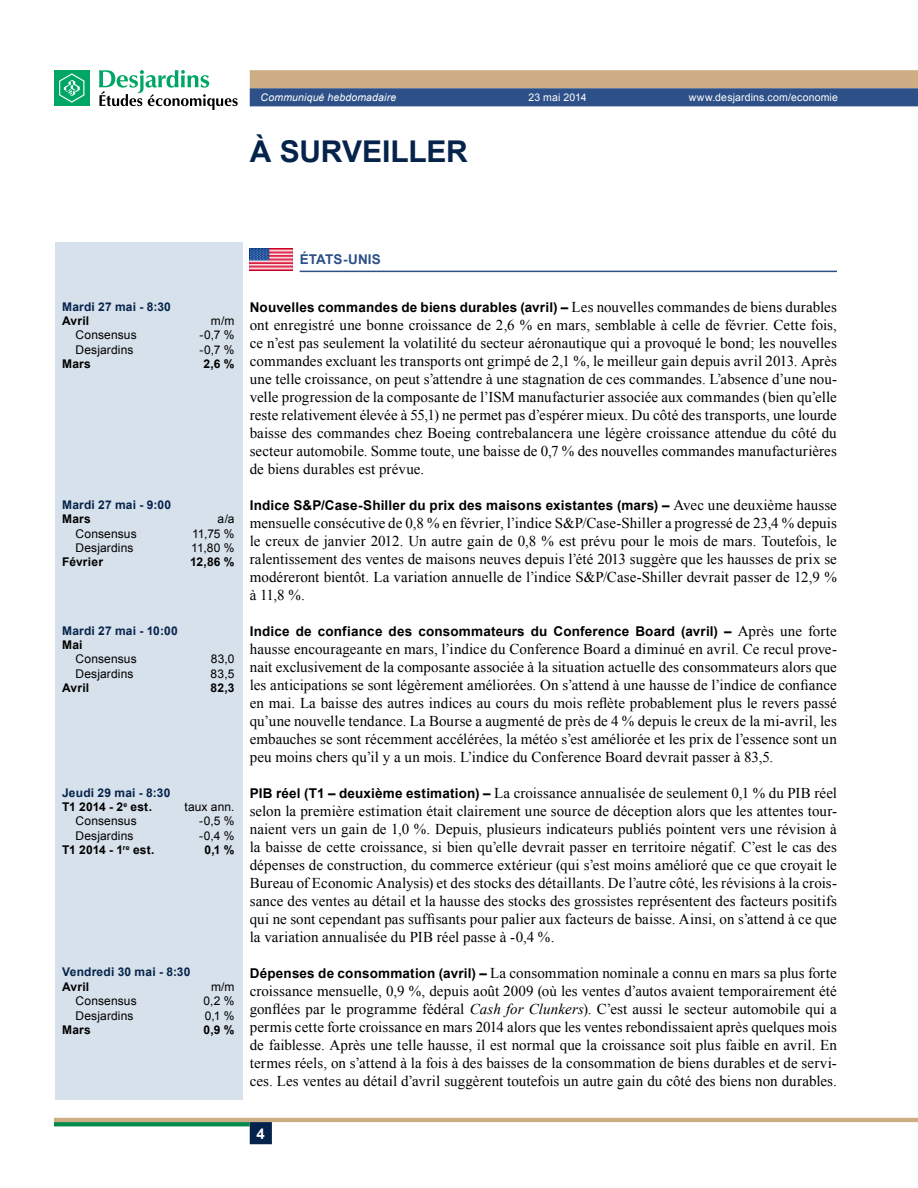
<style>
.page{position:relative;width:918px;height:1188px;background:#fff}
.page>*{position:absolute;margin:0;border:0;box-sizing:border-box;transform-origin:0 0}
.t1{font:700 30px "Arial";letter-spacing:-.005em;color:#05234b}
.t2{font:15px/18px "Times New Roman";letter-spacing:.005em;color:#000;text-align:justify}
.t3{font:700 15px "Arial";color:#fff}
.t4{font:700 13.5px "Arial";letter-spacing:.015em;color:#000}
.t5{font:700 13.5px "Arial";color:#2d5088}
.t6{font:12px "Arial";letter-spacing:.01em;color:#000}
.t7{font:700 12px/14.4px "Arial";letter-spacing:.015em;color:#05234b}
.t8{font:700 12px "Arial";letter-spacing:.015em;color:#000}
.t9{font:10.5px "Arial";letter-spacing:.015em;color:#fff}
.t10{font:italic 10.5px "Arial";letter-spacing:.015em;color:#fff}
.s1{color:#000}
.s2{font-family:"Times New Roman";font-weight:400;font-size:15px}
.s3{font-family:"Arial";font-weight:700;font-size:13.5px}
.s4{font-style:italic}
</style>
<div class="page">
<svg style="left:250px;top:70px;width:668px;height:36px;background:#7e8087"></svg>
<hr style="left:54px;top:1118px;width:864px;height:4px;background:#cdae84">
<svg style="left:54px;top:1122px;width:196px;height:4px"></svg>
<div style="left:250px;top:1122px;width:22px;height:22px;background:#05234b;border:2px solid #05234b"></div>
<div style="left:54px;top:70px;width:36px;height:36px;background:#00a664"></div>
<svg style="left:59px;top:73px;width:25px;height:30px"></svg>
<svg style="left:99px;top:70px;width:139px;height:40px"></svg>
<hr style="left:300px;top:271px;width:537px;height:1px;background:#2d5088">
<img style="left:250px;top:249px;width:43px;height:21px">
<div style="left:55px;top:242px;width:187px;height:858px;background:#d7e1eb"></div>
<p class="t10" style="left:261px;top:91px;width:137px">Communiqué hebdomadaire</p>
<p class="t9" style="left:528px;top:91px;width:60px">23 mai 2014</p>
<p class="t9" style="left:689px;top:91px;width:151px">www.desjardins.com/economie</p>
<h1 class="t1" style="left:250px;top:132px;width:220px">À surveiller</h1>
<p class="t7" style="left:62px;top:300px;width:110px">Mardi 27 mai - 8:30</p>
<p class="t8" style="left:62px;top:313px;width:29px">Avril</p>
<p class="t6" style="left:211px;top:313px;width:25px">m/m</p>
<p class="t6" style="left:76px;top:327px;width:63px">Consensus</p>
<p class="t6" style="left:199px;top:327px;width:37px">-0,7 %</p>
<p class="t6" style="left:76px;top:342px;width:59px">Desjardins</p>
<p class="t6" style="left:199px;top:342px;width:37px">-0,7 %</p>
<p class="t8" style="left:62px;top:356px;width:30px">Mars</p>
<p class="t8" style="left:203px;top:356px;width:33px">2,6 %</p>
<p class="t7" style="left:62px;top:498px;width:111px">Mardi 27 mai - 9:00</p>
<p class="t8" style="left:62px;top:511px;width:30px">Mars</p>
<p class="t6" style="left:218px;top:511px;width:18px">a/a</p>
<p class="t6" style="left:76px;top:526px;width:63px">Consensus</p>
<p class="t6" style="left:192px;top:526px;width:44px">11,75 %</p>
<p class="t6" style="left:76px;top:540px;width:59px">Desjardins</p>
<p class="t6" style="left:191px;top:540px;width:45px">11,80 %</p>
<p class="t8" style="left:62px;top:554px;width:43px">Février</p>
<p class="t8" style="left:190px;top:554px;width:46px">12,86 %</p>
<p class="t7" style="left:62px;top:624px;width:117px">Mardi 27 mai - 10:00</p>
<p class="t8" style="left:62px;top:637px;width:22px">Mai</p>
<p class="t6" style="left:76px;top:651px;width:63px">Consensus</p>
<p class="t6" style="left:211px;top:651px;width:25px">83,0</p>
<p class="t6" style="left:76px;top:666px;width:59px">Desjardins</p>
<p class="t6" style="left:211px;top:666px;width:25px">83,5</p>
<p class="t8" style="left:62px;top:680px;width:29px">Avril</p>
<p class="t8" style="left:211px;top:680px;width:26px">82,3</p>
<p class="t7" style="left:62px;top:786px;width:110px">Jeudi 29 mai - 8:30<br><span class="s1">T1 2014 - 2</span><sup>e</sup> <span class="s1">est.</span></p>
<p class="t6" style="left:185px;top:799px;width:52px">taux ann.</p>
<p class="t6" style="left:76px;top:813px;width:63px">Consensus</p>
<p class="t6" style="left:199px;top:813px;width:37px">-0,5 %</p>
<p class="t6" style="left:76px;top:828px;width:59px">Desjardins</p>
<p class="t6" style="left:199px;top:828px;width:37px">-0,4 %</p>
<p class="t8" style="left:62px;top:842px;width:94px">T1 2014 - 1<sup>re</sup> est.</p>
<p class="t8" style="left:205px;top:842px;width:31px">0,1 %</p>
<p class="t7" style="left:62px;top:965px;width:130px">Vendredi 30 mai - 8:30</p>
<p class="t8" style="left:62px;top:979px;width:29px">Avril</p>
<p class="t6" style="left:211px;top:979px;width:25px">m/m</p>
<p class="t6" style="left:76px;top:993px;width:63px">Consensus</p>
<p class="t6" style="left:204px;top:993px;width:33px">0,2 %</p>
<p class="t6" style="left:76px;top:1008px;width:59px">Desjardins</p>
<p class="t6" style="left:205px;top:1008px;width:31px">0,1 %</p>
<p class="t8" style="left:62px;top:1022px;width:30px">Mars</p>
<p class="t8" style="left:204px;top:1022px;width:32px">0,9 %</p>
<p class="t5" style="left:300px;top:250px;width:10px">États</p>
<p class="t5" style="left:343px;top:250px;width:38px">-Unis</p>
<p class="t4" style="left:250px;top:298px;width:589px">Nouvelles commandes de biens durables (avril) – <span class="s2">Les nouvelles commandes de biens durables</span></p>
<p class="t2" style="left:250px;top:315px;width:589px">ont enregistré une bonne croissance de 2,6 % en mars, semblable à celle de février. Cette fois, ce n’est pas seulement la volatilité du secteur aéronautique qui a provoqué le bond; les nouvelles commandes excluant les transports ont grimpé de 2,1 %, le meilleur gain depuis avril 2013. Après une telle croissance, on peut s’attendre à une stagnation de ces commandes. L’absence d’une nou&shy;velle progression de la composante de l’ISM manufacturier associée aux commandes (bien qu’elle reste relativement élevée à 55,1) ne permet pas d’espérer mieux. Du côté des transports, une lourde baisse des commandes chez Boeing contrebalancera une légère croissance attendue du côté du secteur automobile. Somme toute, une baisse de 0,7 % des nouvelles commandes manufacturières de biens durables est prévue.</p>
<p class="t4" style="left:250px;top:496px;width:589px">Indice S&amp;P/Case-Shiller du prix des maisons existantes (mars) – <span class="s2">Avec une deuxième hausse</span></p>
<p class="t2" style="left:250px;top:513px;width:589px">mensuelle consécutive de 0,8 % en février, l’indice S&amp;P/Case-Shiller a progressé de 23,4 % depuis le creux de janvier 2012. Un autre gain de 0,8 % est prévu pour le mois de mars. Toutefois, le ralentissement des ventes de maisons neuves depuis l’été 2013 suggère que les hausses de prix se modéreront bientôt. La variation annuelle de l’indice S&amp;P/Case-Shiller devrait passer de 12,9 % à 11,8 %.</p>
<p class="t4" style="left:250px;top:622px;width:589px">Indice de confiance des consommateurs du Conference Board (avril) – <span class="s2">Après une forte</span></p>
<p class="t2" style="left:250px;top:639px;width:589px">hausse encourageante en mars, l’indice du Conference Board a diminué en avril. Ce recul prove&shy;nait exclusivement de la composante associée à la situation actuelle des consommateurs alors que les anticipations se sont légèrement améliorées. On s’attend à une hausse de l’indice de confiance en mai. La baisse des autres indices au cours du mois reflète probablement plus le revers passé qu’une nouvelle tendance. La Bourse a augmenté de près de 4 % depuis le creux de la mi-avril, les embauches se sont récemment accélérées, la météo s’est améliorée et les prix de l’essence sont un peu moins chers qu’il y a un mois. L’indice du Conference Board devrait passer à 83,5.</p>
<p class="t2" style="left:250px;top:783px;width:589px"><span class="s3">PIB réel (T1 – deuxième estimation) –</span> La croissance annualisée de seulement 0,1 % du PIB réel selon la première estimation était clairement une source de déception alors que les attentes tour&shy;naient vers un gain de 1,0 %. Depuis, plusieurs indicateurs publiés pointent vers une révision à la baisse de cette croissance, si bien qu’elle devrait passer en territoire négatif. C’est le cas des dépenses de construction, du commerce extérieur (qui s’est moins amélioré que ce que croyait le Bureau of Economic Analysis) et des stocks des détaillants. De l’autre côté, les révisions à la crois&shy;sance des ventes au détail et la hausse des stocks des grossistes représentent des facteurs positifs qui ne sont cependant pas suffisants pour palier aux facteurs de baisse. Ainsi, on s’attend à ce que la variation annualisée du PIB réel passe à -0,4 %.</p>
<p class="t2" style="left:250px;top:963px;width:589px"><span class="s3">Dépenses de consommation (avril) –</span> La consommation nominale a connu en mars sa plus forte croissance mensuelle, 0,9 %, depuis août 2009 (où les ventes d’autos avaient temporairement été gonflées par le programme fédéral <span class="s4">Cash for Clunkers</span>). C’est aussi le secteur automobile qui a permis cette forte croissance en mars 2014 alors que les ventes rebondissaient après quelques mois de faiblesse. Après une telle hausse, il est normal que la croissance soit plus faible en avril. En termes réels, on s’attend à la fois à des baisses de la consommation de biens durables et de servi&shy;ces. Les ventes au détail d’avril suggèrent toutefois un autre gain du côté des biens non durables.</p>
<p class="t3" style="left:257px;top:1124px;width:10px">4</p>
</div>
